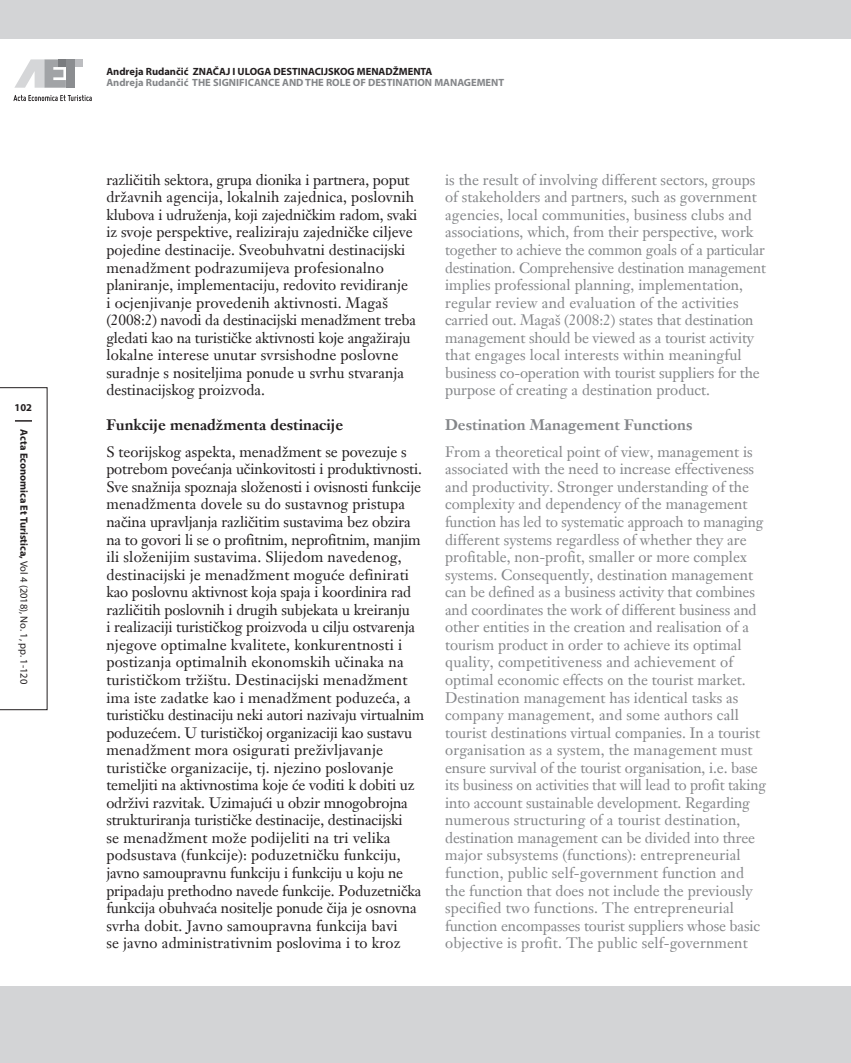
<style>
.page{position:relative;width:851px;height:1063px;background:#fff}
.page>*{position:absolute;margin:0;border:0;box-sizing:border-box;transform-origin:0 0}
.t1{font:15px/17.5px "Janson HR";color:#848689}
.t2{font:15px/17.5px "Janson HR";color:#231f20}
.t3{font:700 15px "Janson HR";color:#231f20}
.t4{font:700 15px "Janson HR";color:#848689}
.t5{font:700 10.5px "Myriad Pro";color:#231f20}
.t6{font:700 10.5px "Myriad Pro";color:#848689}
.s1{font-weight:400}
</style>
<div class="page">
<div style="left:0;top:0;width:850px;height:38px;background:#d3d4d6"></div>
<div style="left:0;top:986px;width:850px;height:77px;background:#d3d4d6"></div>
<svg style="left:0;top:387px;width:47px;height:323px"></svg>
<svg style="left:14px;top:59px;width:52px;height:29px"></svg>
<div style="left:66px;top:59px;width:9px;height:29px;background:#8b8d90"></div>
<div style="left:58px;top:59px;width:8px;height:8px;background:#7a7c7f"></div>
<div style="left:75px;top:59px;width:7px;height:8px;background:#bcbdc0"></div>
<svg style="left:14px;top:95px;width:78px;height:6px"></svg>
<p class="t5" style="left:15px;top:401px;width:19px">102</p>
<p class="t5" style="left:31px;top:429px;width:256px;rotate:90deg">Acta Economica Et Turistica, <span class="s1">Vol 4 (2018), No. 1, pp. 1-120</span></p>
<p class="t5" style="left:106px;top:64px;width:327px">Andreja Rudančić ZNAČAJ I ULOGA DESTINACIJSKOG MENADŽMENTA</p>
<p class="t6" style="left:106px;top:76px;width:399px">Andreja Rudančić THE SIGNIFICANCE AND THE ROLE OF DESTINATION MANAGEMENT</p>
<p class="t2" style="left:106px;top:171px;width:312px">različitih sektora, grupa dionika i partnera, poput državnih agencija, lokalnih zajednica, poslovnih klubova i udruženja, koji zajedničkim radom, svaki iz svoje perspektive, realiziraju zajedničke ciljeve pojedine destinacije. Sveobuhvatni destinacijski menadžment podrazumijeva profesionalno planiranje, implementaciju, redovito revidiranje<br>i ocjenjivanje provedenih aktivnosti. Magaš (2008:2) navodi da destinacijski menadžment treba gledati kao na turističke aktivnosti koje angažiraju lokalne interese unutar svrsishodne poslovne suradnje s nositeljima ponude u svrhu stvaranja destinacijskog proizvoda.</p>
<p class="t3" style="left:106px;top:416px;width:238px">Funkcije menadžmenta destinacije</p>
<p class="t2" style="left:106px;top:443px;width:319px">S teorijskog aspekta, menadžment se povezuje s potrebom povećanja učinkovitosti i produktivnosti.<br>Sve snažnija spoznaja složenosti i ovisnosti funkcije menadžmenta dovele su do sustavnog pristupa načina upravljanja različitim sustavima bez obzira na to govori li se o profitnim, neprofitnim, manjim ili složenijim sustavima. Slijedom navedenog, destinacijski je menadžment moguće definirati kao poslovnu aktivnost koja spaja i koordinira rad različitih poslovnih i drugih subjekata u kreiranju<br>i realizaciji turističkog proizvoda u cilju ostvarenja njegove optimalne kvalitete, konkurentnosti i postizanja optimalnih ekonomskih učinaka na turističkom tržištu. Destinacijski menadžment ima iste zadatke kao i menadžment poduzeća, a turističku destinaciju neki autori nazivaju virtualnim poduzećem. U turističkoj organizaciji kao sustavu menadžment mora osigurati preživljavanje turističke organizacije, tj. njezino poslovanje temeljiti na aktivnostima koje će voditi k dobiti uz održivi razvitak. Uzimajući u obzir mnogobrojna strukturiranja turističke destinacije, destinacijski<br>se menadžment može podijeliti na tri velika podsustava (funkcije): poduzetničku funkciju, javno samoupravnu funkciju i funkciju u koju ne pripadaju prethodno navede funkcije. Poduzetnička funkcija obuhvaća nositelje ponude čija je osnovna svrha dobit. Javno samoupravna funkcija bavi<br>se javno administrativnim poslovima i to kroz</p>
<p class="t1" style="left:445px;top:171px;width:322px">is the result of involving different sectors, groups of stakeholders and partners, such as government agencies, local communities, business clubs and associations, which, from their perspective, work together to achieve the common goals of a particular destination. Comprehensive destination management implies professional planning, implementation, regular review and evaluation of the activities carried out. Magaš (2008:2) states that destination management should be viewed as a tourist activity that engages local interests within meaningful business co-operation with tourist suppliers for the purpose of creating a destination product.</p>
<p class="t4" style="left:445px;top:416px;width:249px">Destination Management Functions</p>
<p class="t1" style="left:445px;top:443px;width:322px">From a theoretical point of view, management is associated with the need to increase effectiveness and productivity. Stronger understanding of the complexity and dependency of the management function has led to systematic approach to managing different systems regardless of whether they are profitable, non-profit, smaller or more complex systems. Consequently, destination management can be defined as a business activity that combines and coordinates the work of different business and other entities in the creation and realisation of a tourism product in order to achieve its optimal quality, competitiveness and achievement of optimal economic effects on the tourist market.<br>Destination management has identical tasks as company management, and some authors call tourist destinations virtual companies. In a tourist organisation as a system, the management must ensure survival of the tourist organisation, i.e. base its business on activities that will lead to profit taking into account sustainable development. Regarding numerous structuring of a tourist destination, destination management can be divided into three major subsystems (functions): entrepreneurial function, public self-government function and the function that does not include the previously specified two functions. The entrepreneurial function encompasses tourist suppliers whose basic objective is profit. The public self-government</p>
</div>
